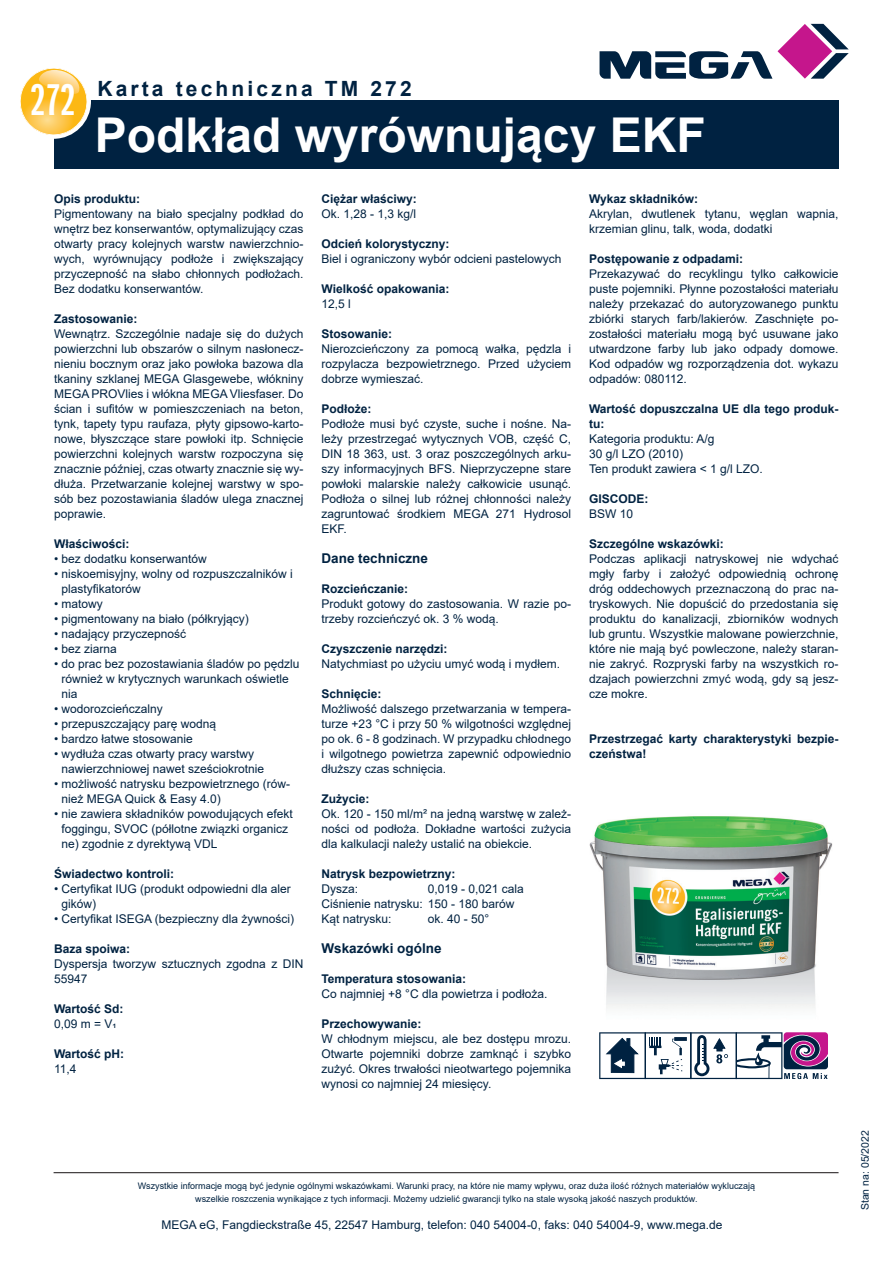
<style>
.page{position:relative;width:893px;height:1263px;background:#fff}
.page>*{position:absolute;margin:0;border:0;box-sizing:border-box;transform-origin:0 0}
.t1{font:700 48px "Arial";color:#fff}
.t2{font:46.2px "ITC Franklin Gothic Std Dm X Cp";color:#fff}
.t3{font:700 21px "Arial";letter-spacing:.15em;color:#002241}
.t4{font:700 13.5px "Arial";color:#002241}
.t5{font:12px/15px "Arial";color:#002241;text-align:justify}
.t6{font:700 12px/15px "Arial";color:#002241}
.t7{font:10.5px "Arial";color:#002241}
.t8{font:9px/13.5px "Arial";color:#002241;text-align:center}
</style>
<div class="page">
<div style="left:54px;top:101px;width:784px;height:68px;background:#002241"></div>
<div style="left:16px;top:64px;width:75px;height:75px;background:#fff;border-radius:50%"></div>
<svg style="left:20px;top:68px;width:67px;height:67px"></svg>
<svg style="left:600px;top:24px;width:249px;height:54px"></svg>
<hr style="left:54px;top:1172px;width:784px;height:1px;background:#231f20">
<svg style="left:599px;top:1032px;width:229px;height:47px"></svg>
<img style="left:589px;top:816px;width:244px;height:192px">
<h2 class="t2" style="left:31px;top:74px;width:46px">272</h2>
<p class="t3" style="left:97px;top:74px;width:316px">Karta techniczna TM 272</p>
<p class="t1" style="left:95px;top:101px;width:612px">Podkład wyrównujący EKF</p>
<p class="t6" style="left:54px;top:191px;width:88px">Opis produktu:</p>
<p class="t5" style="left:54px;top:206px;width:251px">Pigmentowany na biało specjalny podkład do wnętrz bez konserwantów, optymalizujący czas otwarty pracy kolejnych warstw nawierzchnio&shy;wych, wyrównujący podłoże i zwiększający przyczepność na słabo chłonnych podłożach.<br>Bez dodatku konserwantów.</p>
<p class="t6" style="left:54px;top:311px;width:85px">Zastosowanie:</p>
<p class="t5" style="left:54px;top:326px;width:251px">Wewnątrz. Szczególnie nadaje się do dużych powierzchni lub obszarów o silnym nasłonecz&shy;nieniu bocznym oraz jako powłoka bazowa dla tkaniny szklanej MEGA Glasgewebe, włókniny MEGA PROVlies i włókna MEGA Vliesfaser. Do ścian i sufitów w pomieszczeniach na beton, tynk, tapety typu raufaza, płyty gipsowo-karto&shy;nowe, błyszczące stare powłoki itp. Schnięcie powierzchni kolejnych warstw rozpoczyna się znacznie później, czas otwarty znacznie się wy&shy;dłuża. Przetwarzanie kolejnej warstwy w spo&shy;sób bez pozostawiania śladów ulega znacznej poprawie.</p>
<p class="t6" style="left:54px;top:536px;width:77px">Właściwości:</p>
<p class="t5" style="left:54px;top:551px;width:154px">• bez dodatku konserwantów</p>
<p class="t5" style="left:62px;top:566px;width:233px;text-indent:-8px">• niskoemisyjny, wolny od rozpuszczalników i plastyfikatorów</p>
<p class="t5" style="left:54px;top:596px;width:50px">• matowy</p>
<p class="t5" style="left:54px;top:611px;width:196px">• pigmentowany na biało (półkryjący)</p>
<p class="t5" style="left:54px;top:626px;width:134px">• nadający przyczepność</p>
<p class="t5" style="left:54px;top:641px;width:64px">• bez ziarna</p>
<p class="t5" style="left:62px;top:656px;width:240px;text-align:left;text-indent:-8px">• do prac bez pozostawiania śladów po pędzlu również w krytycznych warunkach oświetle nia</p>
<p class="t5" style="left:54px;top:701px;width:110px">• wodorozcieńczalny</p>
<p class="t5" style="left:54px;top:716px;width:164px">• przepuszczający parę wodną</p>
<p class="t5" style="left:54px;top:731px;width:140px">• bardzo łatwe stosowanie</p>
<p class="t5" style="left:54px;top:746px;width:202px">• wydłuża czas otwarty pracy warstwy</p>
<p class="t5" style="left:62px;top:761px;width:204px">nawierzchniowej nawet sześciokrotnie</p>
<p class="t5" style="left:62px;top:776px;width:230px;text-indent:-8px">• możliwość natrysku bezpowietrznego (rów&shy;nież MEGA Quick &amp; Easy 4.0)</p>
<p class="t5" style="left:62px;top:806px;width:233px;text-align:left;text-indent:-8px">• nie zawiera składników powodujących efekt foggingu, SVOC (półlotne związki organicz ne) zgodnie z dyrektywą VDL</p>
<p class="t6" style="left:54px;top:866px;width:122px">Świadectwo kontroli:</p>
<p class="t5" style="left:62px;top:881px;width:231px;text-indent:-8px">• Certyfikat IUG (produkt odpowiedni dla aler gików)</p>
<p class="t5" style="left:54px;top:911px;width:242px">• Certyfikat ISEGA (bezpieczny dla żywności)</p>
<p class="t6" style="left:54px;top:941px;width:78px">Baza spoiwa:</p>
<p class="t5" style="left:54px;top:956px;width:251px">Dyspersja tworzyw sztucznych zgodna z DIN<br>55947</p>
<p class="t6" style="left:54px;top:1001px;width:71px">Wartość Sd:</p>
<p class="t5" style="left:54px;top:1016px;width:64px">0,09 m = V1</p>
<p class="t6" style="left:54px;top:1046px;width:72px">Wartość pH:</p>
<p class="t5" style="left:54px;top:1061px;width:24px">11,4</p>
<p class="t6" style="left:321px;top:191px;width:97px">Ciężar właściwy:</p>
<p class="t5" style="left:321px;top:206px;width:96px">Ok. 1,28 - 1,3 kg/l</p>
<p class="t6" style="left:321px;top:236px;width:130px">Odcień kolorystyczny:</p>
<p class="t5" style="left:321px;top:251px;width:242px">Biel i ograniczony wybór odcieni pastelowych</p>
<p class="t6" style="left:321px;top:281px;width:129px">Wielkość opakowania:</p>
<p class="t5" style="left:321px;top:296px;width:31px">12,5 l</p>
<p class="t6" style="left:321px;top:326px;width:72px">Stosowanie:</p>
<p class="t5" style="left:321px;top:341px;width:251px">Nierozcieńczony za pomocą wałka, pędzla i rozpylacza bezpowietrznego. Przed użyciem dobrze wymieszać.</p>
<p class="t6" style="left:321px;top:401px;width:52px">Podłoże:</p>
<p class="t5" style="left:321px;top:416px;width:251px">Podłoże musi być czyste, suche i nośne. Na&shy;leży przestrzegać wytycznych VOB, część C, DIN 18 363, ust. 3 oraz poszczególnych arku&shy;szy informacyjnych BFS. Nieprzyczepne stare powłoki malarskie należy całkowicie usunąć.<br>Podłoża o silnej lub różnej chłonności należy zagruntować środkiem MEGA 271 Hydrosol EKF.</p>
<p class="t4" style="left:321px;top:548px;width:108px">Dane techniczne</p>
<p class="t6" style="left:321px;top:581px;width:88px">Rozcieńczanie:</p>
<p class="t5" style="left:321px;top:596px;width:251px">Produkt gotowy do zastosowania. W razie po&shy;trzeby rozcieńczyć ok. 3 % wodą.</p>
<p class="t6" style="left:321px;top:641px;width:128px">Czyszczenie narzędzi:</p>
<p class="t5" style="left:321px;top:656px;width:240px">Natychmiast po użyciu umyć wodą i mydłem.</p>
<p class="t6" style="left:321px;top:686px;width:62px">Schnięcie:</p>
<p class="t5" style="left:321px;top:701px;width:251px">Możliwość dalszego przetwarzania w tempera&shy;turze +23 °C i przy 50 % wilgotności względnej po ok. 6 - 8 godzinach. W przypadku chłodnego i wilgotnego powietrza zapewnić odpowiednio dłuższy czas schnięcia.</p>
<p class="t6" style="left:321px;top:791px;width:50px">Zużycie:</p>
<p class="t5" style="left:321px;top:806px;width:251px">Ok. 120 - 150 ml/m² na jedną warstwę w zależ&shy;ności od podłoża. Dokładne wartości zużycia dla kalkulacji należy ustalić na obiekcie.</p>
<p class="t6" style="left:321px;top:866px;width:136px">Natrysk bezpowietrzny:</p>
<p class="t5" style="left:321px;top:881px;width:38px">Dysza:</p>
<p class="t5" style="left:428px;top:881px;width:98px">0,019 - 0,021 cala</p>
<p class="t5" style="left:321px;top:896px;width:195px">Ciśnienie natrysku: 150 - 180 barów</p>
<p class="t5" style="left:321px;top:911px;width:72px">Kąt natrysku:</p>
<p class="t5" style="left:428px;top:911px;width:63px">ok. 40 - 50°</p>
<p class="t4" style="left:321px;top:938px;width:122px">Wskazówki ogólne</p>
<p class="t6" style="left:321px;top:971px;width:146px">Temperatura stosowania:</p>
<p class="t5" style="left:321px;top:986px;width:227px">Co najmniej +8 °C dla powietrza i podłoża.</p>
<p class="t6" style="left:321px;top:1016px;width:102px">Przechowywanie:</p>
<p class="t5" style="left:321px;top:1031px;width:251px">W chłodnym miejscu, ale bez dostępu mrozu.<br>Otwarte pojemniki dobrze zamknąć i szybko zużyć. Okres trwałości nieotwartego pojemnika wynosi co najmniej 24 miesięcy.</p>
<p class="t6" style="left:589px;top:191px;width:111px">Wykaz składników:</p>
<p class="t5" style="left:589px;top:206px;width:251px">Akrylan, dwutlenek tytanu, węglan wapnia, krzemian glinu, talk, woda, dodatki</p>
<p class="t6" style="left:589px;top:251px;width:156px">Postępowanie z odpadami:</p>
<p class="t5" style="left:589px;top:266px;width:251px">Przekazywać do recyklingu tylko całkowicie puste pojemniki. Płynne pozostałości materiału należy przekazać do autoryzowanego punktu zbiórki starych farb/lakierów. Zaschnięte po&shy;zostałości materiału mogą być usuwane jako utwardzone farby lub jako odpady domowe.<br>Kod odpadów wg rozporządzenia dot. wykazu odpadów: 080112.</p>
<p class="t6" style="left:589px;top:401px;width:251px">Wartość dopuszczalna UE dla tego produk&shy;tu:</p>
<p class="t5" style="left:589px;top:431px;width:127px">Kategoria produktu: A/g</p>
<p class="t5" style="left:589px;top:446px;width:96px">30 g/l LZO (2010)</p>
<p class="t5" style="left:589px;top:461px;width:175px">Ten produkt zawiera &lt; 1 g/l LZO.</p>
<p class="t6" style="left:589px;top:491px;width:61px">GISCODE:</p>
<p class="t5" style="left:589px;top:506px;width:46px">BSW 10</p>
<p class="t6" style="left:589px;top:536px;width:136px">Szczególne wskazówki:</p>
<p class="t5" style="left:589px;top:551px;width:251px">Podczas aplikacji natryskowej nie wdychać mgły farby i założyć odpowiednią ochronę dróg oddechowych przeznaczoną do prac na&shy;tryskowych. Nie dopuścić do przedostania się produktu do kanalizacji, zbiorników wodnych lub gruntu. Wszystkie malowane powierzchnie, które nie mają być powleczone, należy staran&shy;nie zakryć. Rozpryski farby na wszystkich ro&shy;dzajach powierzchni zmyć wodą, gdy są jesz&shy;cze mokre.</p>
<p class="t6" style="left:589px;top:731px;width:251px">Przestrzegać karty charakterystyki bezpie&shy;czeństwa!</p>
<p class="t8" style="left:138px;top:1179px;width:619px">Wszystkie informacje mogą być jedynie ogólnymi wskazówkami. Warunki pracy, na które nie mamy wpływu, oraz duża ilość różnych materiałów wykluczają wszelkie roszczenia wynikające z tych informacji. Możemy udzielić gwarancji tylko na stale wysoką jakość naszych produktów.</p>
<p class="t5" style="left:161px;top:1217px;width:562px">MEGA eG, Fangdieckstraße 45, 22547 Hamburg, telefon: 040 54004-0, faks: 040 54004-9, www.mega.de</p>
<p class="t7" style="left:858px;top:1210px;width:81px;rotate:-90deg">Stan na: 05/2022</p>
</div>
